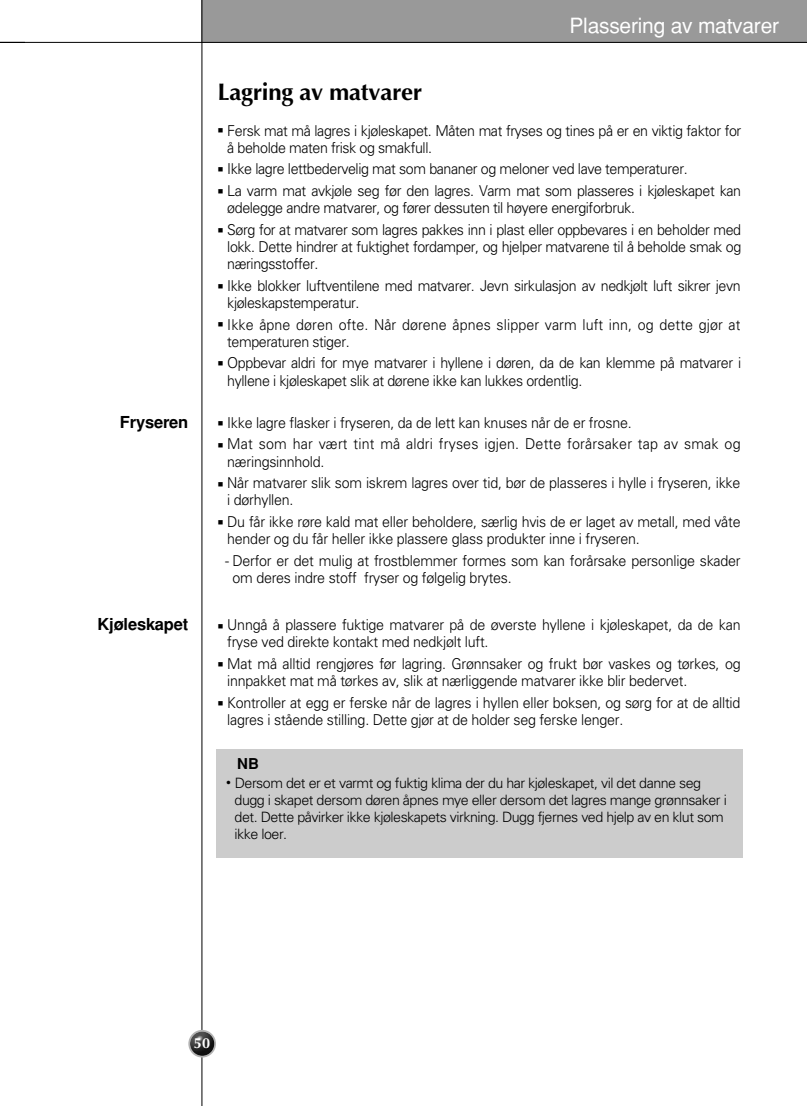
<style>
.page{position:relative;width:807px;height:1106px;background:#fff}
.page>*{position:absolute;margin:0;border:0;box-sizing:border-box;transform-origin:0 0}
.t1{font:700 24px "Optima";letter-spacing:-.01em;color:#000}
.t2{font:21px "Helvetica";letter-spacing:-.01em;color:#fff}
.t3{font:700 16.5px "Helvetica";letter-spacing:-.01em;color:#000}
.t4{font:300 15px/17.2px "Univers";letter-spacing:-.015em;color:#000;scale:.95 1}
.t5{font:300 15px/21.5px "Univers";letter-spacing:.01em;color:#000;scale:.95 1}
.t6{font:300 15px/17.2px "Univers";letter-spacing:.005em;color:#000;scale:.95 1}
.t7{font:700 15px "Optane";color:#fff}
.t8{font:700 15px "Helvetica";color:#000}
.t9{font:300 14.25px/17.1px "Univers";letter-spacing:-.035em;color:#000}
.s1{font-size:9.75px}
</style>
<div class="page">
<div style="left:202px;top:0;width:605px;height:43px;background:#999"></div>
<hr style="left:202px;top:0;width:1px;height:1106px;background:#000">
<svg style="left:188px;top:1029px;width:28px;height:28px"></svg>
<img style="left:190px;top:1031px;width:24px;height:24px;border-radius:50%">
<hr style="left:0;top:42px;width:807px;height:1px;background:#000">
<div style="left:216px;top:748px;width:526px;height:109px;background:#ccc"></div>
<p class="t3" style="left:120px;top:416px;width:70px">Fryseren</p>
<p class="t3" style="left:98px;top:617px;width:92px">Kjøleskapet</p>
<h2 class="t2" style="left:570px;top:18px;width:211px">Plassering av matvarer</h2>
<h1 class="t1" style="left:218px;top:82px;width:206px">Lagring av matvarer</h1>
<p class="t4" style="left:227px;top:123px;width:543px">Fersk mat må lagres i kjøleskapet. Måten mat fryses og tines på er en viktig faktor for å beholde maten frisk og smakfull.</p>
<p class="t4" style="left:227px;top:160px;width:543px;line-height:21.5px">Ikke lagre lettbedervelig mat som bananer og meloner ved lave temperaturer.<br>La varm mat avkjøle seg før den lagres. Varm mat som plasseres i kjøleskapet kan</p>
<p class="t4" style="left:227px;top:198px;width:542px;line-height:21.5px">ødelegge andre matvarer, og fører dessuten til høyere energiforbruk.<br>Sørg for at matvarer som lagres pakkes inn i plast eller oppbevares i en beholder med</p>
<p class="t4" style="left:227px;top:239px;width:543px">lokk. Dette hindrer at fuktighet fordamper, og hjelper matvarene til å beholde smak og næringsstoffer.</p>
<p class="t4" style="left:227px;top:278px;width:542px">Ikke blokker luftventilene med matvarer. Jevn sirkulasjon av nedkjølt luft sikrer jevn kjøleskapstemperatur.</p>
<p class="t6" style="left:227px;top:317px;width:542px">Ikke åpne døren ofte. Når dørene åpnes slipper varm luft inn, og dette gjør at temperaturen stiger.</p>
<p class="t4" style="left:227px;top:356px;width:543px">Oppbevar aldri for mye matvarer i hyllene i døren, da de kan klemme på matvarer i hyllene i kjøleskapet slik at dørene ikke kan lukkes ordentlig.</p>
<p class="t5" style="left:227px;top:413px;width:542px">Ikke lagre flasker i fryseren, da de lett kan knuses når de er frosne.<br>Mat som har vært tint må aldri fryses igjen. Dette forårsaker tap av smak og</p>
<p class="t4" style="left:227px;top:452px;width:542px;line-height:21.5px">næringsinnhold.<br>Når matvarer slik som iskrem lagres over tid, bør de plasseres i hylle i fryseren, ikke</p>
<p class="t4" style="left:227px;top:490px;width:542px;line-height:21.5px">i dørhyllen.<br>Du får ikke røre kald mat eller beholdere, særlig hvis de er laget av metall, med våte</p>
<p class="t4" style="left:227px;top:531px;width:436px">hender og du får heller ikke plassere glass produkter inne i fryseren.</p>
<p class="t4" style="left:233px;top:553px;width:536px;text-indent:-7px">- Derfor er det mulig at frostblemmer formes som kan forårsake personlige skader om deres indre stoff fryser og følgelig brytes.</p>
<p class="t4" style="left:227px;top:617px;width:542px">Unngå å plassere fuktige matvarer på de øverste hyllene i kjøleskapet, da de kan fryse ved direkte kontakt med nedkjølt luft.</p>
<p class="t4" style="left:227px;top:656px;width:542px">Mat må alltid rengjøres før lagring. Grønnsaker og frukt bør vaskes og tørkes, og innpakket mat må tørkes av, slik at nærliggende matvarer ikke blir bedervet.</p>
<p class="t4" style="left:227px;top:695px;width:542px">Kontroller at egg er ferske når de lagres i hyllen eller boksen, og sørg for at de alltid lagres i stående stilling. Dette gjør at de holder seg ferske lenger.</p>
<p class="t8" style="left:237px;top:758px;width:23px">NB</p>
<p class="t9" style="left:235px;top:775px;width:494px;text-indent:-8px"><span class="s1">•</span> Dersom det er et varmt og fuktig klima der du har kjøleskapet, vil det danne seg dugg i skapet dersom døren åpnes mye eller dersom det lagres mange grønnsaker i det. Dette påvirker ikke kjøleskapets virkning. Dugg fjernes ved hjelp av en klut som ikke loer.</p>
<p class="t7" style="left:194px;top:1036px;width:18px">50</p>
</div>
